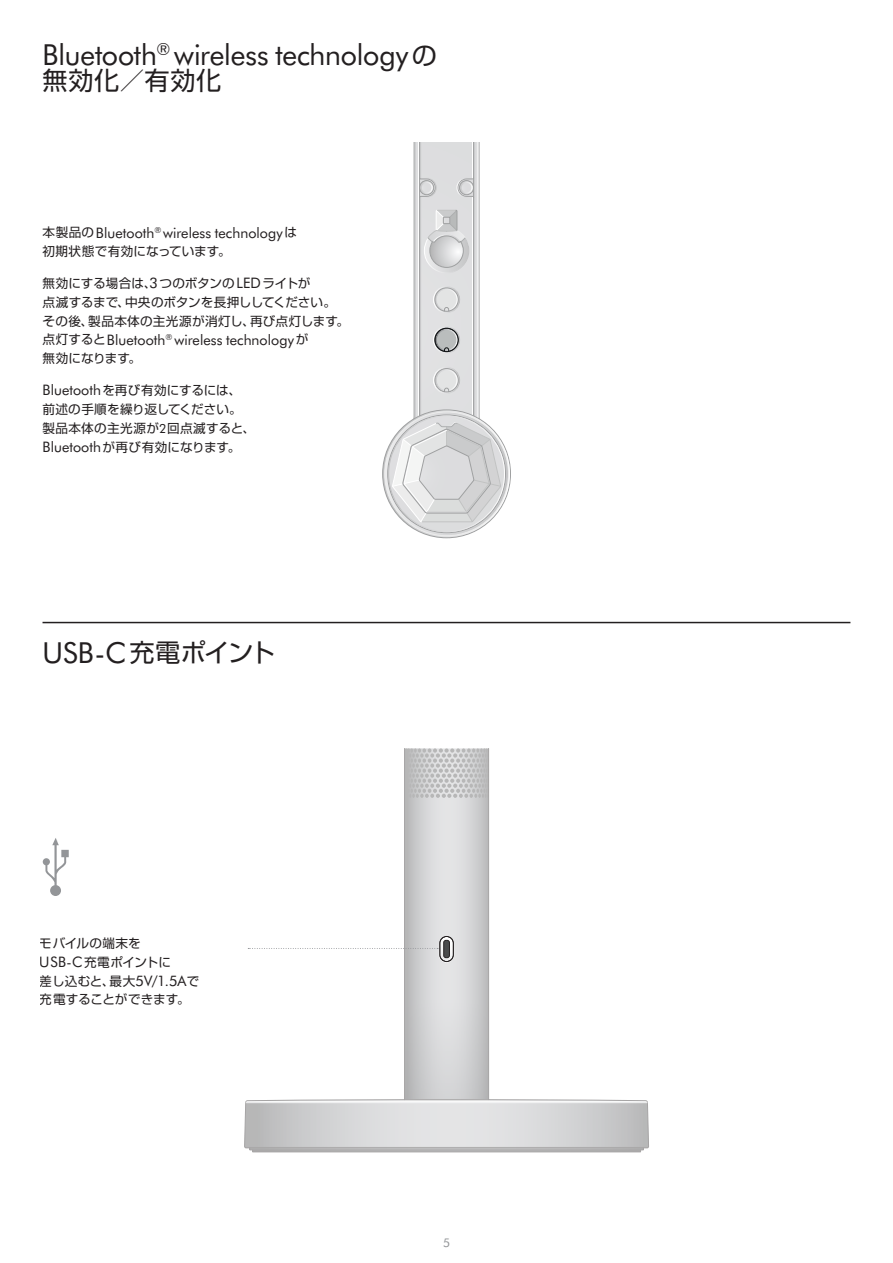
<style>
.page{position:relative;width:893px;height:1263px;background:#fff}
.page>*{position:absolute;margin:0;border:0;box-sizing:border-box;transform-origin:0 0}
.t1{font:28.95px "Futura B Tfor Dyson";letter-spacing:-.005em;color:#231f20}
.t2{font:25.2px "Shin Go Pr 6";letter-spacing:.02em;color:#231f20}
.t3{font:14.55px "Futura B Tfor Dyson";letter-spacing:.005em;color:#231f20}
.t4{font:12.6px/18.9px "Shin Go Pr 6";letter-spacing:.005em;color:#231f20}
.t5{font:12px "Futura B Tfor Dyson";color:#939598}
.s1{font-family:"Shin Go Pr 6";font-size:25.2px}
.s2{font-family:"Shin Go Pr 6";font-size:12.6px}
.s3{font-family:"Futura B Tfor Dyson";font-size:14.55px}
.s4{font-family:"Futura B Tfor Dyson"}
.s5{font-family:"Futura B Tfor Dyson";font-size:28.95px}
</style>
<div class="page">
<svg style="left:244px;top:1115px;width:404px;height:38px;background:#bbb"></svg>
<svg style="left:43px;top:838px;width:26px;height:58px"></svg>
<svg style="left:245px;top:748px;width:404px;height:400px"></svg>
<svg style="left:382px;top:142px;width:129px;height:397px"></svg>
<div style="left:434px;top:328px;width:25px;height:24px;border:1px solid #101315;border-radius:50%"></div>
<hr style="left:43px;top:622px;width:807px;height:1px;background:#231f20">
<h1 class="t1" style="left:43px;top:35px;width:396px">Bluetooth<sup>®</sup> wireless technology<span class="s1">の</span></h1>
<h2 class="t2" style="left:43px;top:60px;width:180px">無効化／有効化</h2>
<p class="t3" style="left:43px;top:222px;width:256px"><span class="s2">本製品の</span>Bluetooth<sup>®</sup> wireless technology<span class="s2">は</span></p>
<p class="t4" style="left:43px;top:241px;width:190px">初期状態で有効になっています。</p>
<p class="t4" style="left:43px;top:273px;width:308px">無効にする場合は、<span class="s3">3</span>つのボタンの<span class="s3">LED</span>ライトが<br>点滅するまで、中央のボタンを長押ししてください。その後、製品本体の主光源が消灯し、再び点灯します。</p>
<p class="t3" style="left:43px;top:330px;width:267px"><span class="s2">点灯すると</span>Bluetooth<sup>®</sup> wireless technology<span class="s2">が</span></p>
<p class="t4" style="left:43px;top:348px;width:100px">無効になります。</p>
<p class="t4" style="left:43px;top:380px;width:214px"><span class="s3">Bluetooth</span>を再び有効にするには、前述の手順を繰り返してください。製品本体の主光源が<span class="s4">2</span>回点滅すると、<br><span class="s3">Bluetooth</span>が再び有効になります。</p>
<h2 class="t2" style="left:43px;top:632px;width:234px"><span class="s5">USB-C</span>充電ポイント</h2>
<p class="t4" style="left:40px;top:932px;width:161px">モバイルの端末を<br><span class="s3">USB-C</span>充電ポイントに<br>差し込むと、最大<span class="s3">5V/1.5A</span>で充電することができます。</p>
<p class="t5" style="left:443px;top:1234px;width:8px">5</p>
</div>
